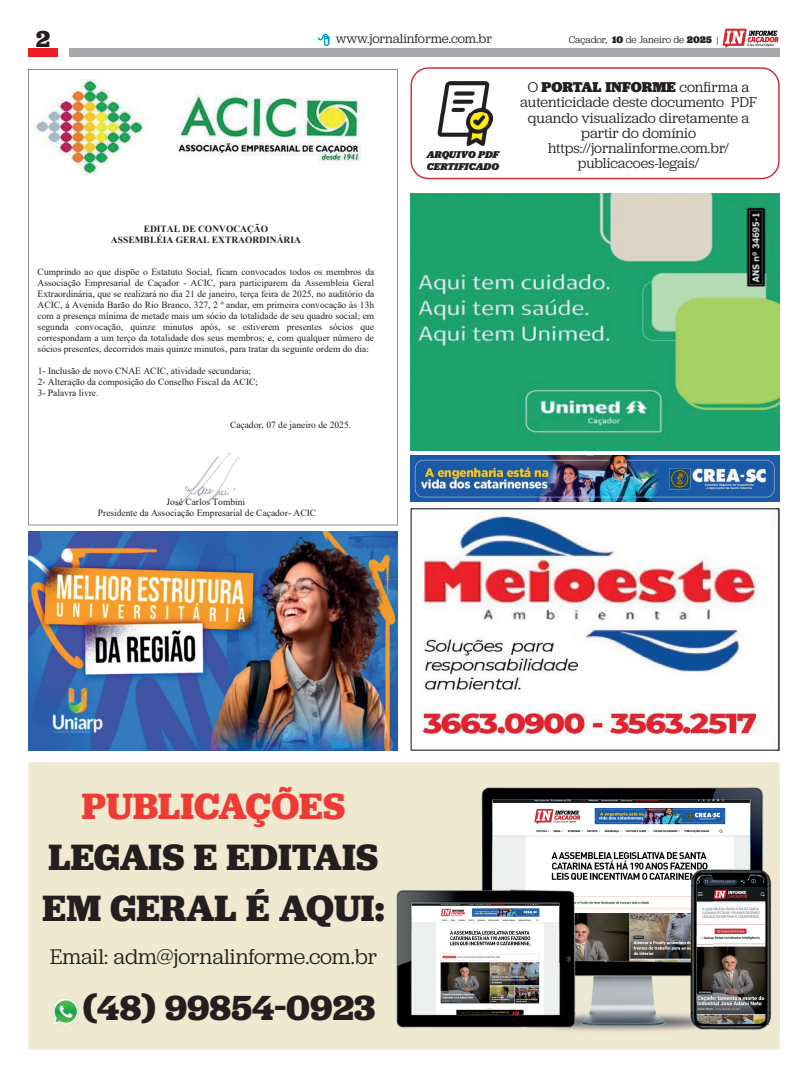
<style>
.page{position:relative;width:808px;height:1078px;background:#fff}
.page>*{position:absolute;margin:0;border:0;box-sizing:border-box;transform-origin:0 0}
.t1{font:700 38.1px/51.1px "Jubilat";color:#231f20}
.t2{font:700 38.1px "Jubilat";color:#ee3b35}
.t3{font:700 36.2px "Jubilat";color:#231f20}
.t4{font:700 24px "Jubilat";color:#231f20}
.t5{font:22.1px "Jubilat";letter-spacing:-.005em;color:#231f20}
.t6{font:14.9px/15.3px "Jubilat";color:#231f20;text-align:center}
.t7{font:13.3px "Jubilat";color:#231f20}
.t8{font:italic 900 10.3px/11.4px "Jubilat";color:#231f20}
.t9{font:10px "Jubilat";letter-spacing:-.005em;color:#231f20}
.t10{font:9.5px/10.9px "Times New Roman";color:#231f20;text-align:justify}
.t11{font:700 9.5px/10.9px "Times New Roman";color:#231f20;text-align:center}
.s1{font-weight:900}
.s2{font-size:9px}
</style>
<div class="page">
<img style="left:722px;top:28px;width:57px;height:20px">
<svg style="left:318px;top:34px;width:11px;height:12px"></svg>
<svg style="left:410px;top:67px;width:370px;height:112px"></svg>
<div style="left:28px;top:48px;width:30px;height:8px;background:#ee1d23"></div>
<div style="left:69px;top:48px;width:711px;height:8px;background:#a8a9ad"></div>
<img style="left:435px;top:82px;width:58px;height:63px">
<img style="left:410px;top:456px;width:370px;height:45px">
<img style="left:410px;top:194px;width:370px;height:256px">
<svg style="left:411px;top:508px;width:368px;height:242px"></svg>
<svg style="left:28px;top:69px;width:370px;height:456px"></svg>
<img style="left:28px;top:531px;width:369px;height:219px">
<div style="left:28px;top:762px;width:752px;height:287px;background:#efe9d0"></div>
<img style="left:384px;top:785px;width:396px;height:249px">
<img style="left:52px;top:997px;width:27px;height:28px">
<h3 class="t4" style="left:36px;top:23px;width:16px">2</h3>
<h3 class="t7" style="left:336px;top:30px;width:158px">www.jornalinforme.com.br</h3>
<p class="t9" style="left:569px;top:33px;width:151px">Caçador, <span class="s1">10</span> de Janeiro de <span class="s1">2025</span> <span class="s2">|</span></p>
<p class="t11" style="left:111px;top:223px;width:192px">EDITAL DE CONVOCAÇÃO<br>ASSEMBLÉIA GERAL EXTRAORDINÁRIA</p>
<p class="t10" style="left:38px;top:266px;width:338px">Cumprindo ao que dispõe o Estatuto Social, ficam convocados todos os membros da Associação Empresarial de Caçador - ACIC, para participarem da Assembleia Geral Extraordinária, que se realizará no dia 21 de janeiro, terça feira de 2025, no auditório da ACIC, á Avenida Barão do Rio Branco, 327, 2 º andar, em primeira convocação às 13h com a presença mínima de metade mais um sócio da totalidade de seu quadro social; em segunda convocação, quinze minutos após, se estiverem presentes sócios que correspondam a um terço da totalidade dos seus membros; e, com qualquer número de sócios presentes, decorridos mais quinze minutos, para tratar da seguinte ordem do dia:</p>
<p class="t10" style="left:38px;top:365px;width:222px;text-align:left">1- Inclusão de novo CNAE ACIC, atividade secundaria;<br>2- Alteração da composição do Conselho Fiscal da ACIC;<br>3- Palavra livre.</p>
<p class="t10" style="left:230px;top:419px;width:123px">Caçador, 07 de janeiro de 2025.</p>
<p class="t10" style="left:98px;top:496px;width:220px;text-align:center">José Carlos Tombini<br>Presidente da Associação Empresarial de Caçador- ACIC</p>
<p class="t8" style="left:427px;top:149px;width:74px">ARQUIVO PDF<br>CERTIFICADO</p>
<h3 class="t6" style="left:520px;top:79px;width:239px">O <span class="s1">PORTAL INFORME</span> confirma a autenticidade deste documento PDF quando visualizado diretamente a partir do domínio https://jornalinforme.com.br/ publicacoes-legais/</h3>
<h1 class="t2" style="left:82px;top:781px;width:265px">PUBLICAÇÕES</h1>
<h1 class="t1" style="left:43px;top:831px;width:344px">LEGAIS E EDITAIS<br>EM GERAL É AQUI:</h1>
<h3 class="t5" style="left:50px;top:942px;width:328px">Email: adm@jornalinforme.com.br</h3>
<h2 class="t3" style="left:83px;top:984px;width:294px">(48) 99854-0923</h2>
</div>
